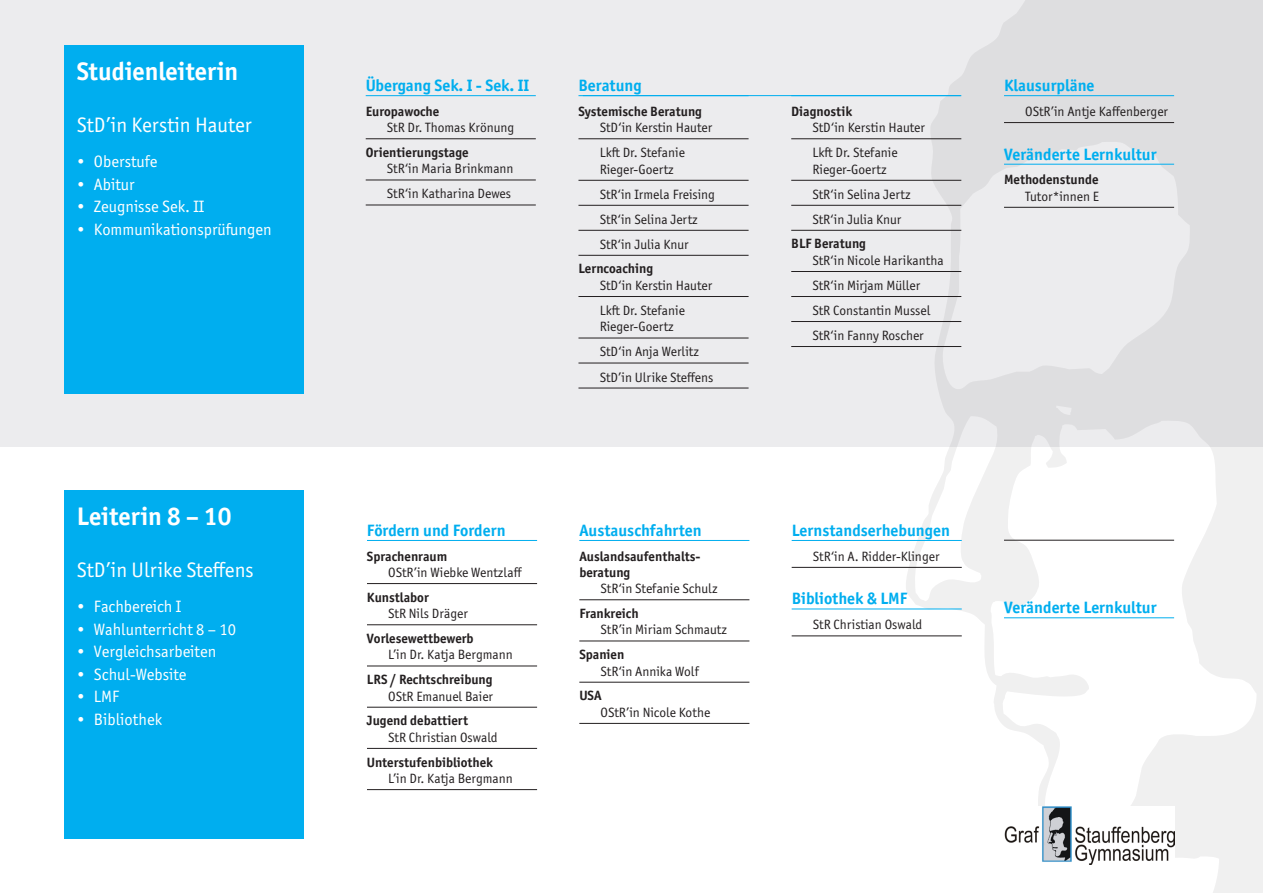
<style>
.page{position:relative;width:1263px;height:893px;background:#fff}
.page>*{position:absolute;margin:0;border:0;box-sizing:border-box;transform-origin:0 0}
.LEITUNGEN{font:700 25.5px "Officina Sans ITC Pro";color:#fff}
.Name_Leitungen{font:21px "Officina Sans ITC Pro";color:#fff}
.HL_Bereiche{font:700 16.5px "Officina Sans ITC Pro";color:#00aeef}
.t1{font:16.5px "Officina Sans ITC Pro";color:#fff}
.Sub_Lehrer{font:13.5px/16.5px "Officina Sans ITC Pro";color:#231f20}
.Sub_Bereiche{font:700 13.5px/16.2px "Officina Sans ITC Pro";color:#231f20}
</style>
<div class="page">
<div style="left:0;top:0;width:1263px;height:446px;background:#ececee"></div>
<hr style="left:583px;top:95px;width:378px;height:1px;background:#00aeef">
<svg style="left:906px;top:0;width:357px;height:893px"></svg>
<img style="left:1005px;top:806px;width:170px;height:58px">
<hr style="left:366px;top:95px;width:170px;height:1px;background:#00aeef">
<hr style="left:366px;top:139px;width:170px;height:1px;background:#231f20">
<hr style="left:366px;top:180px;width:170px;height:1px;background:#231f20">
<hr style="left:366px;top:205px;width:170px;height:1px;background:#231f20">
<div style="left:64px;top:45px;width:240px;height:349px;background:#00aeef"></div>
<hr style="left:578px;top:95px;width:170px;height:1px;background:#00aeef">
<hr style="left:578px;top:139px;width:170px;height:1px;background:#231f20">
<hr style="left:578px;top:180px;width:170px;height:1px;background:#231f20">
<hr style="left:578px;top:205px;width:170px;height:1px;background:#231f20">
<hr style="left:578px;top:230px;width:170px;height:1px;background:#231f20">
<hr style="left:578px;top:255px;width:170px;height:1px;background:#231f20">
<hr style="left:578px;top:296px;width:170px;height:1px;background:#231f20">
<hr style="left:578px;top:338px;width:170px;height:1px;background:#231f20">
<hr style="left:578px;top:363px;width:170px;height:1px;background:#231f20">
<hr style="left:578px;top:388px;width:170px;height:1px;background:#231f20">
<hr style="left:791px;top:95px;width:170px;height:1px;background:#00aeef">
<hr style="left:791px;top:139px;width:170px;height:1px;background:#231f20">
<hr style="left:791px;top:180px;width:170px;height:1px;background:#231f20">
<hr style="left:791px;top:205px;width:170px;height:1px;background:#231f20">
<hr style="left:791px;top:230px;width:170px;height:1px;background:#231f20">
<hr style="left:791px;top:271px;width:170px;height:1px;background:#231f20">
<hr style="left:791px;top:296px;width:170px;height:1px;background:#231f20">
<hr style="left:791px;top:321px;width:170px;height:1px;background:#231f20">
<hr style="left:791px;top:346px;width:170px;height:1px;background:#231f20">
<hr style="left:367px;top:540px;width:170px;height:1px;background:#00aeef">
<hr style="left:367px;top:583px;width:170px;height:1px;background:#231f20">
<hr style="left:367px;top:624px;width:170px;height:1px;background:#231f20">
<hr style="left:367px;top:666px;width:170px;height:1px;background:#231f20">
<hr style="left:367px;top:707px;width:170px;height:1px;background:#231f20">
<hr style="left:367px;top:748px;width:170px;height:1px;background:#231f20">
<hr style="left:367px;top:789px;width:170px;height:1px;background:#231f20">
<div style="left:64px;top:490px;width:240px;height:349px;background:#00aeef"></div>
<hr style="left:579px;top:540px;width:170px;height:1px;background:#00aeef">
<hr style="left:579px;top:599px;width:170px;height:1px;background:#231f20">
<hr style="left:579px;top:641px;width:170px;height:1px;background:#231f20">
<hr style="left:579px;top:682px;width:170px;height:1px;background:#231f20">
<hr style="left:579px;top:723px;width:170px;height:1px;background:#231f20">
<hr style="left:792px;top:540px;width:170px;height:1px;background:#00aeef">
<hr style="left:792px;top:567px;width:170px;height:1px;background:#231f20">
<hr style="left:792px;top:609px;width:170px;height:1px;background:#00aeef">
<hr style="left:792px;top:636px;width:170px;height:1px;background:#231f20">
<hr style="left:1004px;top:540px;width:170px;height:1px;background:#231f20">
<hr style="left:1004px;top:617px;width:170px;height:1px;background:#00aeef">
<hr style="left:1004px;top:95px;width:170px;height:1px;background:#00aeef">
<hr style="left:1004px;top:122px;width:170px;height:1px;background:#231f20">
<hr style="left:1004px;top:164px;width:170px;height:1px;background:#00aeef">
<hr style="left:1004px;top:207px;width:170px;height:1px;background:#231f20">
<p class="LEITUNGEN" style="left:77px;top:55px;width:163px">Studienleiterin</p>
<p class="Name_Leitungen" style="left:77px;top:112px;width:176px">StD’in Kerstin Hauter</p>
<p class="t1" style="left:77px;top:152px;width:82px">• Oberstufe</p>
<p class="t1" style="left:77px;top:174px;width:59px">• Abitur</p>
<p class="t1" style="left:77px;top:197px;width:129px">• Zeugnisse Sek. II</p>
<p class="t1" style="left:77px;top:219px;width:196px">• Kommunikationsprüfungen</p>
<p class="LEITUNGEN" style="left:77px;top:500px;width:156px">Leiterin 8 – 10</p>
<p class="Name_Leitungen" style="left:77px;top:558px;width:178px">StD’in Ulrike Steffens</p>
<p class="t1" style="left:77px;top:597px;width:106px">• Fachbereich I</p>
<p class="t1" style="left:77px;top:619px;width:161px">• Wahlunterricht 8 – 10</p>
<p class="t1" style="left:77px;top:642px;width:141px">• Vergleichsarbeiten</p>
<p class="t1" style="left:77px;top:664px;width:111px">• Schul-Website</p>
<p class="t1" style="left:77px;top:687px;width:44px">• LMF</p>
<p class="t1" style="left:77px;top:709px;width:87px">• Bibliothek</p>
<p class="HL_Bereiche" style="left:366px;top:75px;width:165px">Übergang Sek. I - Sek. II</p>
<p class="Sub_Bereiche" style="left:366px;top:103px;width:75px">Europawoche</p>
<p class="Sub_Lehrer" style="left:387px;top:119px;width:129px">StR Dr. Thomas Krönung</p>
<p class="Sub_Bereiche" style="left:366px;top:144px;width:104px">Orientierungstage</p>
<p class="Sub_Lehrer" style="left:387px;top:161px;width:128px">StR‘in Maria Brinkmann</p>
<p class="Sub_Lehrer" style="left:387px;top:186px;width:126px">StR‘in Katharina Dewes</p>
<p class="HL_Bereiche" style="left:578px;top:75px;width:65px">Beratung</p>
<p class="Sub_Bereiche" style="left:578px;top:103px;width:125px">Systemische Beratung</p>
<p class="Sub_Lehrer" style="left:600px;top:119px;width:114px">StD‘in Kerstin Hauter</p>
<p class="Sub_Lehrer" style="left:600px;top:144px;width:87px">Lkft Dr. Stefanie<br>Rieger-Goertz</p>
<p class="Sub_Lehrer" style="left:600px;top:186px;width:117px">StR‘in Irmela Freising</p>
<p class="Sub_Lehrer" style="left:600px;top:211px;width:100px">StR‘in Selina Jertz</p>
<p class="Sub_Lehrer" style="left:600px;top:236px;width:90px">StR‘in Julia Knur</p>
<p class="Sub_Bereiche" style="left:578px;top:261px;width:76px">Lerncoaching</p>
<p class="Sub_Lehrer" style="left:600px;top:277px;width:114px">StD‘in Kerstin Hauter</p>
<p class="Sub_Lehrer" style="left:600px;top:302px;width:87px">Lkft Dr. Stefanie<br>Rieger-Goertz</p>
<p class="Sub_Lehrer" style="left:600px;top:344px;width:101px">StD‘in Anja Werlitz</p>
<p class="Sub_Lehrer" style="left:600px;top:369px;width:115px">StD’in Ulrike Steffens</p>
<p class="HL_Bereiche" style="left:367px;top:520px;width:140px">Fördern und Fordern</p>
<p class="Sub_Bereiche" style="left:367px;top:548px;width:82px">Sprachenraum</p>
<p class="Sub_Lehrer" style="left:388px;top:564px;width:135px">OStR’in Wiebke Wentzlaff</p>
<p class="Sub_Bereiche" style="left:367px;top:589px;width:63px">Kunstlabor</p>
<p class="Sub_Lehrer" style="left:388px;top:605px;width:81px">StR Nils Dräger</p>
<p class="Sub_Bereiche" style="left:367px;top:630px;width:108px">Vorlesewettbewerb</p>
<p class="Sub_Lehrer" style="left:388px;top:647px;width:126px">L’in Dr. Katja Bergmann</p>
<p class="Sub_Bereiche" style="left:367px;top:671px;width:127px">LRS / Rechtschreibung</p>
<p class="Sub_Lehrer" style="left:388px;top:688px;width:106px">OStR Emanuel Baier</p>
<p class="Sub_Bereiche" style="left:367px;top:712px;width:103px">Jugend debattiert</p>
<p class="Sub_Lehrer" style="left:388px;top:729px;width:111px">StR Christian Oswald</p>
<p class="Sub_Bereiche" style="left:367px;top:754px;width:128px">Unterstufenbibliothek</p>
<p class="Sub_Lehrer" style="left:388px;top:770px;width:126px">L’in Dr. Katja Bergmann</p>
<p class="HL_Bereiche" style="left:579px;top:520px;width:124px">Austauschfahrten</p>
<p class="Sub_Bereiche" style="left:579px;top:548px;width:123px">Auslandsaufenthalts&shy;beratung</p>
<p class="Sub_Lehrer" style="left:601px;top:580px;width:118px">StR‘in Stefanie Schulz</p>
<p class="Sub_Bereiche" style="left:579px;top:605px;width:61px">Frankreich</p>
<p class="Sub_Lehrer" style="left:601px;top:622px;width:128px">StR’in Miriam Schmautz</p>
<p class="Sub_Bereiche" style="left:579px;top:646px;width:47px">Spanien</p>
<p class="Sub_Lehrer" style="left:601px;top:663px;width:100px">StR‘in Annika Wolf</p>
<p class="Sub_Bereiche" style="left:579px;top:687px;width:24px">USA</p>
<p class="Sub_Lehrer" style="left:601px;top:704px;width:111px">OStR’in Nicole Kothe</p>
<p class="Sub_Bereiche" style="left:791px;top:103px;width:62px">Diagnostik</p>
<p class="Sub_Lehrer" style="left:812px;top:119px;width:114px">StD‘in Kerstin Hauter</p>
<p class="Sub_Lehrer" style="left:812px;top:144px;width:87px">Lkft Dr. Stefanie<br>Rieger-Goertz</p>
<p class="Sub_Lehrer" style="left:812px;top:186px;width:100px">StR‘in Selina Jertz</p>
<p class="Sub_Lehrer" style="left:812px;top:211px;width:90px">StR‘in Julia Knur</p>
<p class="Sub_Bereiche" style="left:791px;top:236px;width:76px">BLF Beratung</p>
<p class="Sub_Lehrer" style="left:812px;top:252px;width:133px">StR‘in Nicole Harikantha</p>
<p class="Sub_Lehrer" style="left:812px;top:277px;width:109px">StR‘in Mirjam Müller</p>
<p class="Sub_Lehrer" style="left:812px;top:302px;width:120px">StR Constantin Mussel</p>
<p class="Sub_Lehrer" style="left:812px;top:327px;width:113px">StR‘in Fanny Roscher</p>
<p class="HL_Bereiche" style="left:1004px;top:75px;width:92px">Klausurpläne</p>
<p class="Sub_Lehrer" style="left:1025px;top:103px;width:144px">OStR’in Antje Kaffenberger</p>
<p class="HL_Bereiche" style="left:1004px;top:144px;width:154px">Veränderte Lernkultur</p>
<p class="Sub_Bereiche" style="left:1004px;top:171px;width:96px">Methodenstunde</p>
<p class="Sub_Lehrer" style="left:1025px;top:188px;width:75px">Tutor*innen E</p>
<p class="HL_Bereiche" style="left:792px;top:520px;width:160px">Lernstandserhebungen</p>
<p class="Sub_Lehrer" style="left:813px;top:548px;width:128px">StR‘in A. Ridder-Klinger</p>
<p class="HL_Bereiche" style="left:792px;top:588px;width:117px">Bibliothek &amp; LMF</p>
<p class="Sub_Lehrer" style="left:813px;top:616px;width:111px">StR Christian Oswald</p>
<p class="HL_Bereiche" style="left:1004px;top:597px;width:154px">Veränderte Lernkultur</p>
</div>
